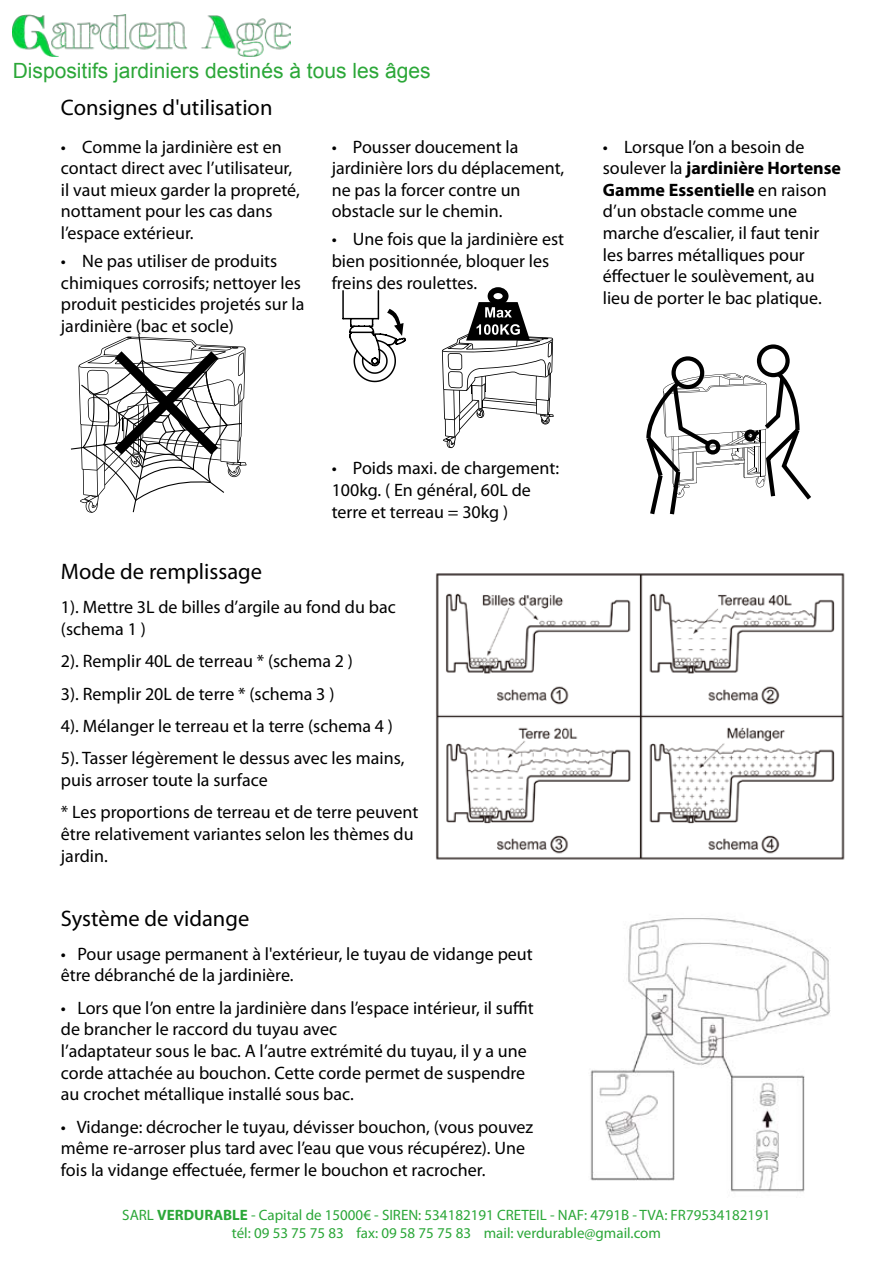
<style>
.page{position:relative;width:893px;height:1263px;background:#fff}
.page>*{position:absolute;margin:0;border:0;box-sizing:border-box;transform-origin:0 0}
.t1{font:22.5px "Myriad Pro";color:#000}
.t2{font:21px "Arial";color:#2ba738}
.t3{font:18px/21.6px "Myriad Pro";color:#000}
.t4{font:15px/18px "Myriad Pro";color:#2ba738;text-align:center}
.s1{font-weight:700}
</style>
<div class="page">
<img style="left:13px;top:14px;width:277px;height:43px">
<img style="left:590px;top:918px;width:241px;height:274px">
<img style="left:436px;top:573px;width:409px;height:287px">
<svg style="left:342px;top:290px;width:64px;height:93px"></svg>
<svg style="left:646px;top:344px;width:165px;height:170px"></svg>
<svg style="left:71px;top:334px;width:176px;height:179px"></svg>
<svg style="left:442px;top:287px;width:112px;height:161px"></svg>
<p class="t2" style="left:13px;top:57px;width:419px">Dispositifs jardiniers destinés à tous les âges</p>
<p class="t1" style="left:61px;top:93px;width:213px">Consignes d'utilisation</p>
<p class="t3" style="left:61px;top:135px;width:240px;text-indent:21px">Comme la jardinière est en contact direct avec l’utilisateur, il vaut mieux garder la propreté, nottament pour les cas dans l’espace extérieur.</p>
<p class="t3" style="left:61px;top:250px;width:245px;text-indent:21px">Ne pas utiliser de produits chimiques corrosifs; nettoyer les produit pesticides projetés sur la jardinière (bac et socle)</p>
<p class="t3" style="left:61px;top:135px;width:7px">•</p>
<p class="t3" style="left:61px;top:250px;width:7px">•</p>
<p class="t3" style="left:332px;top:135px;width:234px;text-indent:21px">Pousser doucement la jardinière lors du déplacement, ne pas la forcer contre un obstacle sur le chemin.</p>
<p class="t3" style="left:332px;top:228px;width:234px;text-indent:21px">Une fois que la jardinière est bien positionnée, bloquer les freins des roulettes.</p>
<p class="t3" style="left:332px;top:135px;width:7px">•</p>
<p class="t3" style="left:332px;top:228px;width:7px">•</p>
<p class="t3" style="left:603px;top:135px;width:240px;text-indent:21px">Lorsque l’on a besoin de soulever la <span class="s1">jardinière Hortense<br>Gamme Essentielle</span> en raison d’un obstacle comme une marche d’escalier, il faut tenir les barres métalliques pour éffectuer le soulèvement, au lieu de porter le bac platique.</p>
<p class="t3" style="left:603px;top:135px;width:7px">•</p>
<p class="t3" style="left:332px;top:457px;width:229px;text-indent:21px">Poids maxi. de chargement:<br>100kg. ( En général, 60L de terre et terreau = 30kg )</p>
<p class="t3" style="left:332px;top:457px;width:7px">•</p>
<p class="t1" style="left:61px;top:558px;width:203px">Mode de remplissage</p>
<p class="t3" style="left:61px;top:596px;width:336px">1). Mettre 3L de billes d’argile au fond du bac (schema 1 )</p>
<p class="t3" style="left:61px;top:645px;width:345px;line-height:32.4px">2). Remplir 40L de terreau * (schema 2 )<br>3). Remplir 20L de terre * (schema 3 )<br>4). Mélanger le terreau et la terre (schema 4 )<br>5). Tasser légèrement le dessus avec les mains,</p>
<p class="t3" style="left:61px;top:763px;width:359px;line-height:32.4px">puis arroser toute la surface<br>* Les proportions de terreau et de terre peuvent</p>
<p class="t3" style="left:61px;top:823px;width:354px">être relativement variantes selon les thèmes du jardin.</p>
<p class="t1" style="left:61px;top:904px;width:190px">Système de vidange</p>
<p class="t3" style="left:61px;top:942px;width:473px">• Pour usage permanent à l'extérieur, le tuyau de vidange peut être débranché de la jardinière.</p>
<p class="t3" style="left:61px;top:996px;width:474px">• Lors que l’on entre la jardinière dans l’espace intérieur, il suffit de brancher le raccord du tuyau avec<br>l’adaptateur sous le bac. A l’autre extrémité du tuyau, il y a une corde attachée au bouchon. Cette corde permet de suspendre au crochet métallique installé sous bac.</p>
<p class="t3" style="left:61px;top:1115px;width:474px">• Vidange: décrocher le tuyau, dévisser bouchon, (vous pouvez même re-arroser plus tard avec l’eau que vous récupérez). Une fois la vidange effectuée, fermer le bouchon et racrocher.</p>
<p class="t4" style="left:122px;top:1206px;width:650px">SARL <span class="s1">VERDURABLE</span> - Capital de 15000€ - SIREN: 534182191 CRETEIL - NAF: 4791B - TVA: FR79534182191 tél: 09 53 75 75 83 fax: 09 58 75 75 83 mail: verdurable@gmail.com</p>
</div>
